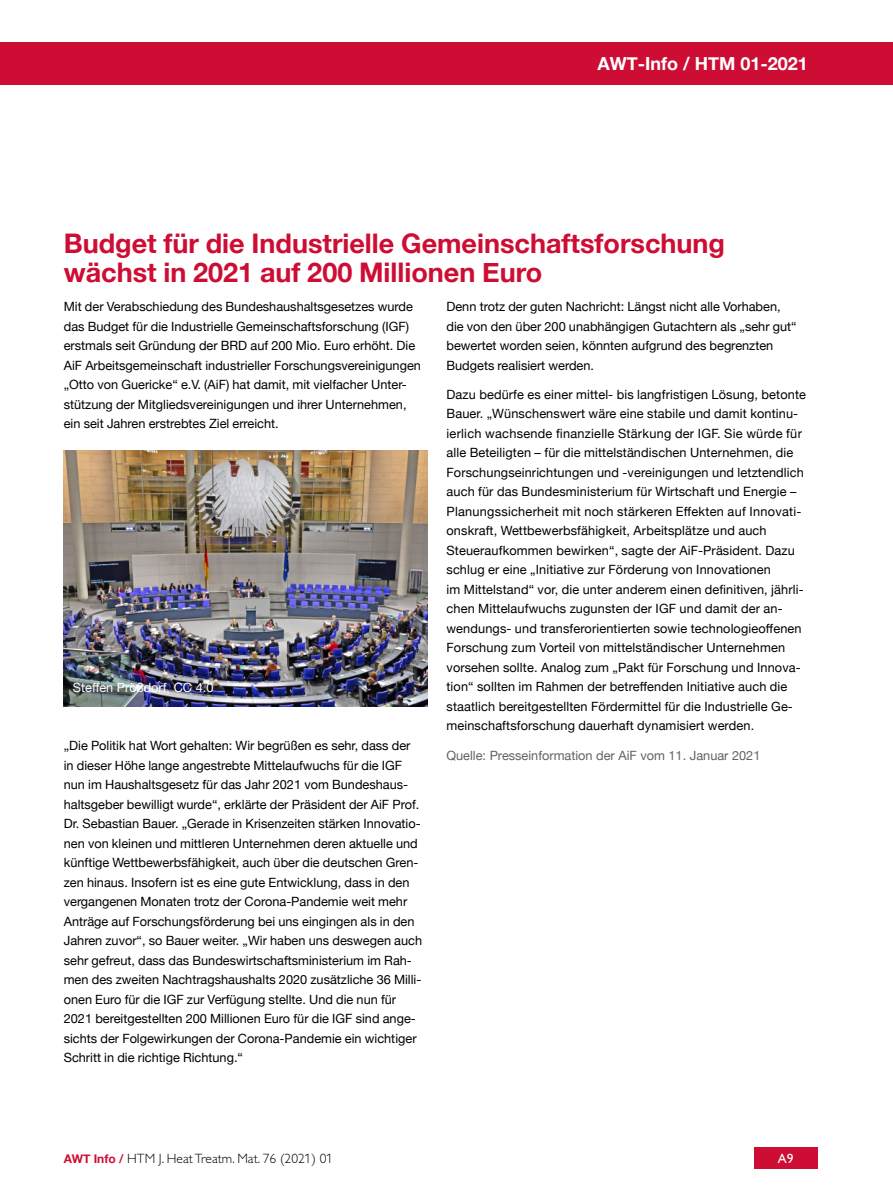
<style>
.page{position:relative;width:893px;height:1191px;background:#fff}
.page>*{position:absolute;margin:0;border:0;box-sizing:border-box;transform-origin:0 0}
.t1{font:700 27px/29.2px "Helvetica Neue";color:#ce0d34}
.t2{font:700 18px "Helvetica Neue";color:#fff}
.t3{font:13.5px "Gill Sans HTM Light";color:#000}
.t4{font:13.5px "Gill Sans HTM Regular";color:#fff}
.t5{font:12.75px/19.5px "Helvetica Neue";color:#000}
.t6{font:12.75px "Helvetica Neue";color:#626261}
.t7{font:12.75px "Helvetica Neue";color:#fff}
.s1{font-family:"Helvetica Neue";font-weight:700;font-size:12px;color:#ce0d34}
</style>
<div class="page">
<img style="left:64px;top:450px;width:363px;height:256px">
<div style="left:0;top:43px;width:893px;height:42px;background:#ce0d34"></div>
<div style="left:754px;top:1147px;width:64px;height:21px;background:#ce0d34"></div>
<h2 class="t2" style="left:598px;top:50px;width:212px">AWT-Info / HTM 01-2021</h2>
<h1 class="t1" style="left:64px;top:229px;width:663px">Budget für die Industrielle Gemeinschaftsforschung wächst in 2021 auf 200 Millionen Euro</h1>
<p class="t5" style="left:64px;top:297px;width:359px">Mit der Verabschiedung des Bundeshaushaltsgesetzes wurde das Budget für die Industrielle Gemeinschaftsforschung (IGF) erstmals seit Gründung der BRD auf 200 Mio. Euro erhöht. Die AiF Arbeitsgemeinschaft industrieller Forschungsvereinigungen „Otto von Guericke“ e.V. (AiF) hat damit, mit vielfacher Unter&shy;stützung der Mitgliedsvereinigungen und ihrer Unternehmen, ein seit Jahren erstrebtes Ziel erreicht.</p>
<p class="t5" style="left:446px;top:297px;width:352px">Denn trotz der guten Nachricht: Längst nicht alle Vorhaben, die von den über 200 unabhängigen Gutachtern als „sehr gut“ bewertet worden seien, könnten aufgrund des begrenzten Budgets realisiert werden.</p>
<p class="t5" style="left:446px;top:385px;width:361px">Dazu bedürfe es einer mittel- bis langfristigen Lösung, betonte Bauer. „Wünschenswert wäre eine stabile und damit kontinu&shy;ierlich wachsende finanzielle Stärkung der IGF. Sie würde für alle Beteiligten – für die mittelständischen Unternehmen, die Forschungseinrichtungen und -vereinigungen und letztendlich auch für das Bundesministerium für Wirtschaft und Energie – Planungssicherheit mit noch stärkeren Effekten auf Innovati&shy;onskraft, Wettbewerbsfähigkeit, Arbeitsplätze und auch Steueraufkommen bewirken“, sagte der AiF-Präsident. Dazu schlug er eine „Initiative zur Förderung von Innovationen<br>im Mittelstand“ vor, die unter anderem einen definitiven, jährli&shy;chen Mittelaufwuchs zugunsten der IGF und damit der an&shy;wendungs- und transferorientierten sowie technologieoffenen Forschung zum Vorteil von mittelständischer Unternehmen vorsehen sollte. Analog zum „Pakt für Forschung und Innova&shy;tion“ sollten im Rahmen der betreffenden Initiative auch die staatlich bereitgestellten Fördermittel für die Industrielle Ge&shy;meinschaftsforschung dauerhaft dynamisiert werden.</p>
<p class="t6" style="left:446px;top:746px;width:315px">Quelle: Presseinformation der AiF vom 11. Januar 2021</p>
<p class="t7" style="left:73px;top:678px;width:142px">Steffen Prößdorf, CC 4.0</p>
<p class="t5" style="left:64px;top:736px;width:360px">„Die Politik hat Wort gehalten: Wir begrüßen es sehr, dass der in dieser Höhe lange angestrebte Mittelaufwuchs für die IGF nun im Haushaltsgesetz für das Jahr 2021 vom Bundeshaus&shy;haltsgeber bewilligt wurde“, erklärte der Präsident der AiF Prof.<br>Dr. Sebastian Bauer. „Gerade in Krisenzeiten stärken Innovatio&shy;nen von kleinen und mittleren Unternehmen deren aktuelle und künftige Wettbewerbsfähigkeit, auch über die deutschen Gren&shy;zen hinaus. Insofern ist es eine gute Entwicklung, dass in den vergangenen Monaten trotz der Corona-Pandemie weit mehr Anträge auf Forschungsförderung bei uns eingingen als in den Jahren zuvor“, so Bauer weiter. „Wir haben uns deswegen auch sehr gefreut, dass das Bundeswirtschaftsministerium im Rah&shy;men des zweiten Nachtragshaushalts 2020 zusätzliche 36 Milli&shy;onen Euro für die IGF zur Verfügung stellte. Und die nun für 2021 bereitgestellten 200 Millionen Euro für die IGF sind ange&shy;sichts der Folgewirkungen der Corona-Pandemie ein wichtiger Schritt in die richtige Richtung.“</p>
<p class="t3" style="left:64px;top:1150px;width:271px"><span class="s1">AWT Info /</span> HTM J. Heat Treatm. Mat. 76 (2021) 01</p>
<p class="t4" style="left:778px;top:1150px;width:17px">A9</p>
</div>
